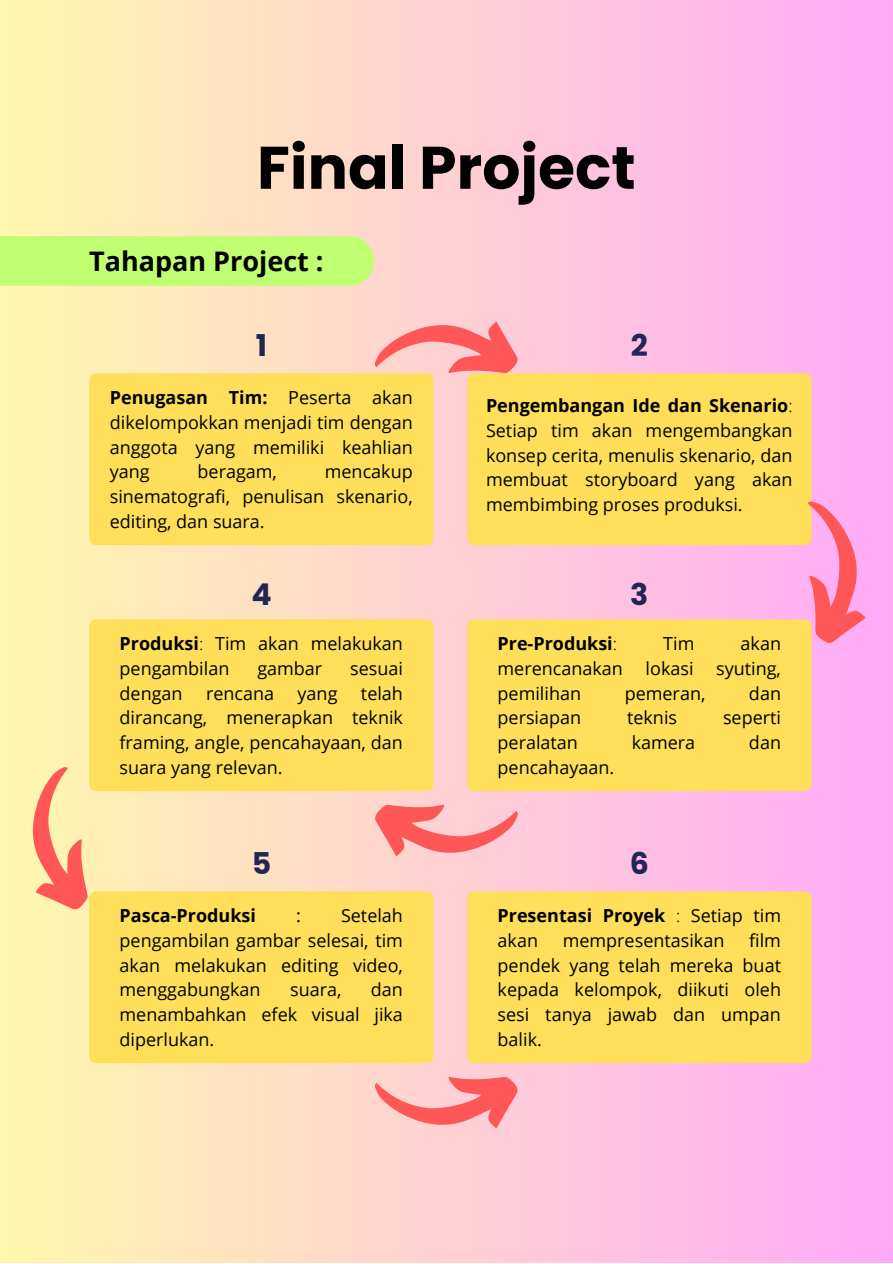
<style>
.page{position:relative;width:893px;height:1264px;background:#fff}
.page>*{position:absolute;margin:0;border:0;box-sizing:border-box;transform-origin:0 0}
.t1{font:700 60px "Poppins";color:#000}
.t2{font:700 30px "Poppins";color:#212654}
.t3{font:700 27px "Open Sans";color:#000}
.t4{font:18px/24.8px "Open Sans";color:#000;text-align:justify}
.t5{font:700 18px/24.8px "Open Sans";color:#000}
.s1{font-weight:700}
.s2{font-weight:300}
.s3{font-weight:400}
</style>
<div class="page">
<div style="left:0;top:0;width:892px;height:1262px;background:linear-gradient(to right,#fff7ad,#ffaaf8)"></div>
<div style="left:89px;top:373px;width:344px;height:172px;background:#ffde59;border-radius:7px"></div>
<div style="left:467px;top:373px;width:344px;height:172px;background:#ffde59;border-radius:7px"></div>
<div style="left:89px;top:619px;width:344px;height:172px;background:#ffde59;border-radius:7px"></div>
<div style="left:467px;top:619px;width:344px;height:172px;background:#ffde59;border-radius:7px"></div>
<div style="left:467px;top:891px;width:344px;height:172px;background:#ffde59;border-radius:7px"></div>
<div style="left:89px;top:891px;width:344px;height:172px;background:#ffde59;border-radius:7px"></div>
<svg style="left:374px;top:321px;width:144px;height:52px;background:#ff9c9c"></svg>
<svg style="left:801px;top:496px;width:66px;height:148px;background:#ff95b3"></svg>
<svg style="left:375px;top:804px;width:143px;height:52px;background:#ff9a9d"></svg>
<svg style="left:22px;top:765px;width:67px;height:148px;background:#ffbf93"></svg>
<svg style="left:374px;top:1076px;width:144px;height:52px;background:#ff9c9c"></svg>
<div style="left:0;top:236px;width:374px;height:50px;background:#c1ff72"></div>
<p class="t1" style="left:257px;top:126px;width:380px">Final Project</p>
<p class="t3" style="left:89px;top:242px;width:236px">Tahapan Project :</p>
<p class="t2" style="left:256px;top:324px;width:13px">1</p>
<p class="t4" style="left:110px;top:385px;width:304px"><span class="s1">Penugasan Tim:</span> Peserta akan dikelompokkan menjadi tim dengan anggota yang memiliki keahlian yang</p>
<p class="t4" style="left:110px;top:459px;width:304px;text-indent:215px">mencakup sinematografi, penulisan skenario, editing, dan suara.</p>
<p class="t4" style="left:197px;top:459px;width:81px">beragam,</p>
<p class="t2" style="left:630px;top:324px;width:19px">2</p>
<p class="t4" style="left:486px;top:393px;width:308px"><span class="s1">Pengembangan Ide dan Skenario</span><span class="s2">:<br></span>Setiap tim akan mengembangkan konsep cerita, menulis skenario, dan membuat storyboard yang akan membimbing proses produksi.</p>
<p class="t2" style="left:251px;top:573px;width:22px">4</p>
<p class="t2" style="left:630px;top:573px;width:20px">3</p>
<p class="t4" style="left:119px;top:630px;width:285px"><span class="s1">Produksi</span><span class="s2">:</span> Tim akan melakukan pengambilan</p>
<p class="t4" style="left:257px;top:655px;width:66px">gambar</p>
<p class="t4" style="left:350px;top:655px;width:54px">sesuai</p>
<p class="t4" style="left:119px;top:680px;width:285px;text-indent:241px">telah dirancang, menerapkan teknik framing, angle, pencahayaan, dan suara yang relevan.</p>
<p class="t4" style="left:119px;top:680px;width:64px">dengan</p>
<p class="t4" style="left:206px;top:680px;width:70px">rencana</p>
<p class="t4" style="left:297px;top:680px;width:41px">yang</p>
<p class="t5" style="left:497px;top:630px;width:121px">Pre-Produksi<span class="s2">:</span></p>
<p class="t4" style="left:663px;top:630px;width:33px">Tim</p>
<p class="t4" style="left:740px;top:630px;width:42px">akan</p>
<p class="t4" style="left:497px;top:655px;width:127px">merencanakan</p>
<p class="t4" style="left:645px;top:655px;width:49px">lokasi</p>
<p class="t4" style="left:716px;top:655px;width:66px">syuting,</p>
<p class="t4" style="left:497px;top:680px;width:85px">pemilihan</p>
<p class="t4" style="left:624px;top:680px;width:82px">pemeran,</p>
<p class="t4" style="left:749px;top:680px;width:34px">dan</p>
<p class="t4" style="left:497px;top:705px;width:85px">persiapan</p>
<p class="t4" style="left:627px;top:705px;width:51px">teknis</p>
<p class="t4" style="left:723px;top:705px;width:59px">seperti</p>
<p class="t4" style="left:497px;top:729px;width:82px">peralatan</p>
<p class="t4" style="left:631px;top:729px;width:65px">kamera</p>
<p class="t4" style="left:749px;top:729px;width:34px">dan</p>
<p class="t4" style="left:497px;top:754px;width:118px">pencahayaan.</p>
<p class="t2" style="left:252px;top:843px;width:21px">5</p>
<p class="t2" style="left:629px;top:843px;width:21px">6</p>
<p class="t4" style="left:119px;top:902px;width:285px;text-indent:221px">Setelah pengambilan gambar selesai, tim akan melakukan editing video, menggabungkan</p>
<p class="t5" style="left:119px;top:902px;width:138px">Pasca-Produksi</p>
<p class="t4" style="left:296px;top:902px;width:6px">:</p>
<p class="t4" style="left:119px;top:977px;width:285px;text-indent:251px">dan menambahkan efek visual jika diperlukan.</p>
<p class="t4" style="left:290px;top:977px;width:53px">suara,</p>
<p class="t5" style="left:497px;top:902px;width:285px">Presentasi Proyek <span class="s2">:</span> <span class="s3">Setiap tim akan</span></p>
<p class="t4" style="left:497px;top:927px;width:285px;text-indent:251px">film pendek yang telah mereka buat kepada kelompok, diikuti oleh sesi tanya jawab dan umpan balik.</p>
<p class="t4" style="left:562px;top:927px;width:163px">mempresentasikan</p>
</div>
